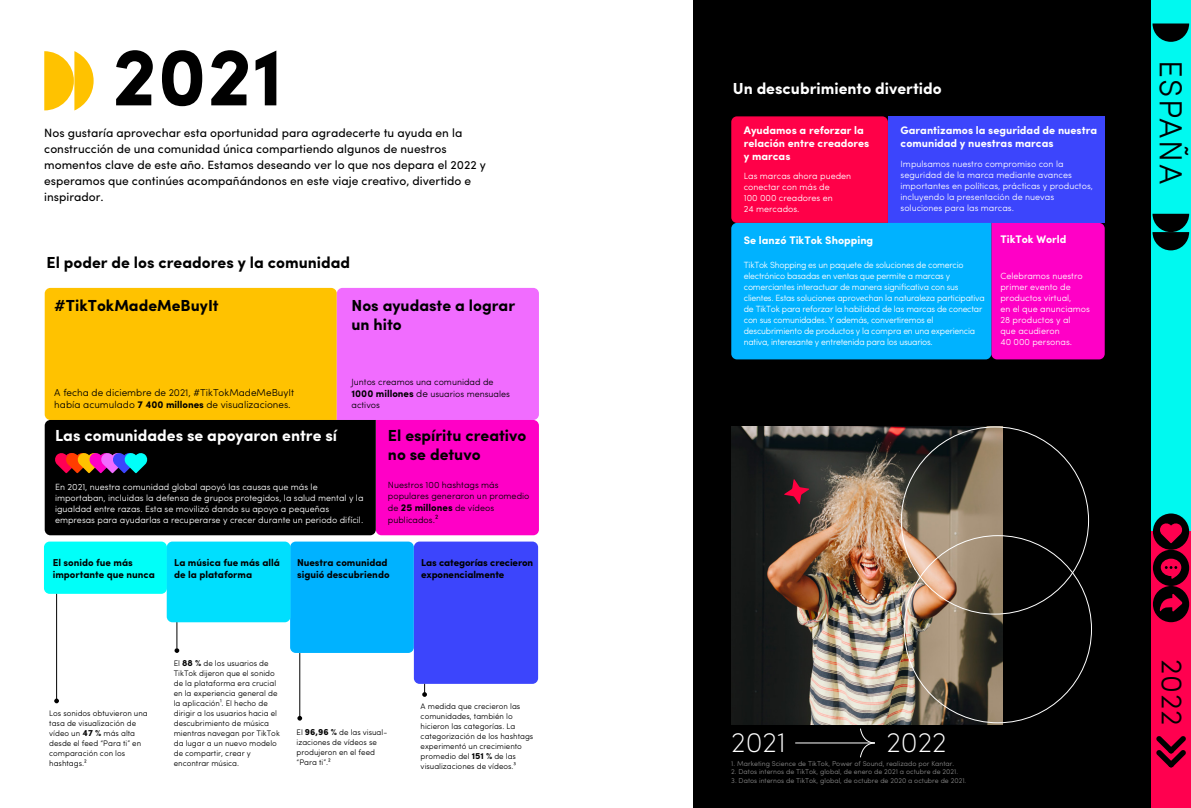
<style>
.page{position:relative;width:1191px;height:808px;background:#fff}
.page>*{position:absolute;margin:0;border:0;box-sizing:border-box;transform-origin:0 0}
.t1{font:700 82.6px "Sofia Pro";color:#000}
.t2{font:300 32px "Sofia Pro";letter-spacing:.05em;color:#000}
.t3{font:300 29.4px "Sofia Pro";color:#000}
.t4{font:200 28px "Sofia Pro";color:#fff}
.t5{font:700 16px/19.2px "Sofia Pro";color:#000}
.t6{font:700 16px "Sofia Pro";color:#fff}
.t7{font:12px/16px "Sofia Pro";color:#000}
.t8{font:700 11px/13.2px "Sofia Pro";color:#fff}
.t9{font:700 10px/12px "Sofia Pro";color:#000}
.t10{font:300 10px/12px "Sofia Pro";color:#000}
.t11{font:300 9px/11px "Sofia Pro";color:#fff}
.t12{font:300 9px/11px "Sofia Pro";letter-spacing:-.025em;color:#fff}
.t13{font:300 9px/12px "Sofia Pro";color:#000}
.t14{font:300 8px/10px "Sofia Pro";color:#000}
.t15{font:300 7px "Sofia Pro";color:#898989}
.s1{font-weight:700}
.s2{font-weight:700;font-size:10px}
.s3{font-size:10px}
.s4{font-weight:400;font-size:10px}
.s5{font-weight:700;font-size:9px}
.s6{font-weight:400}
</style>
<div class="page">
<svg style="left:44px;top:51px;width:50px;height:60px"></svg>
<div style="left:44px;top:541px;width:123px;height:53px;background:#00fff9;border-radius:6px"></div>
<div style="left:290px;top:541px;width:124px;height:112px;background:#00b2ff;border-radius:6px"></div>
<div style="left:414px;top:541px;width:124px;height:143px;background:#3c45fc;border-radius:6px"></div>
<hr style="left:299px;top:653px;width:1px;height:66px;background:#000">
<svg style="left:297px;top:716px;width:5px;height:5px"></svg>
<svg style="left:422px;top:684px;width:5px;height:13px"></svg>
<svg style="left:174px;top:648px;width:5px;height:5px"></svg>
<hr style="left:177px;top:615px;width:1px;height:33px;background:#000">
<svg style="left:54px;top:698px;width:5px;height:5px"></svg>
<hr style="left:56px;top:594px;width:1px;height:107px;background:#000">
<div style="left:692px;top:0;width:499px;height:808px;background:#000"></div>
<svg style="left:860px;top:728px;width:15px;height:30px"></svg>
<hr style="left:795px;top:743px;width:79px;height:1px;background:#fff">
<img style="left:731px;top:426px;width:272px;height:298px">
<svg style="left:784px;top:479px;width:25px;height:25px"></svg>
<svg style="left:731px;top:116px;width:373px;height:243px;background:#6856d2"></svg>
<svg style="left:45px;top:288px;width:494px;height:247px;background:#ae5657"></svg>
<div style="left:167px;top:541px;width:123px;height:81px;background:#00dffe;border-radius:6px"></div>
<div style="left:1151px;top:0;width:40px;height:545px;background:#00f9f0"></div>
<svg style="left:1152px;top:24px;width:37px;height:18px"></svg>
<svg style="left:1152px;top:214px;width:37px;height:36px"></svg>
<div style="left:1151px;top:531px;width:40px;height:277px;background:#ff004f"></div>
<svg style="left:1156px;top:736px;width:30px;height:32px"></svg>
<div style="left:1152px;top:513px;width:37px;height:37px;background:#000;border-radius:50%"></div>
<svg style="left:1160px;top:523px;width:22px;height:20px"></svg>
<div style="left:1152px;top:550px;width:37px;height:36px;background:#000;border-radius:50%"></div>
<svg style="left:1160px;top:559px;width:21px;height:20px"></svg>
<div style="left:1152px;top:586px;width:37px;height:36px;background:#000;border-radius:50%"></div>
<svg style="left:1159px;top:594px;width:23px;height:18px"></svg>
<h1 class="t1" style="left:112px;top:13px;width:173px">2021</h1>
<p class="t7" style="left:44px;top:124px;width:443px">Nos gustaría aprovechar esta oportunidad para agradecerte tu ayuda en la construcción de una comunidad única compartiendo algunos de nuestros momentos clave de este año. Estamos deseando ver lo que nos depara el 2022 y esperamos que continúes acompañándonos en este viaje creativo, divertido e inspirador.</p>
<h3 class="t5" style="left:46px;top:252px;width:305px">El poder de los creadores y la comunidad</h3>
<h3 class="t5" style="left:54px;top:295px;width:166px">#TikTokMadeMeBuyIt</h3>
<h3 class="t5" style="left:351px;top:295px;width:165px">Nos ayudaste a lograr un hito</h3>
<p class="t10" style="left:54px;top:386px;width:241px">A fecha de diciembre de 2021, #TikTokMadeMeBuyIt había acumulado <span class="s1">7 400 millones</span> de visualizaciones.</p>
<h3 class="t6" style="left:55px;top:423px;width:284px">Las comunidades se apoyaron entre sí</h3>
<p class="t13" style="left:351px;top:376px;width:160px">Juntos creamos una comunidad de<br><span class="s2">1000 millones</span> <span class="s3">de</span> usuarios mensuales</p>
<p class="t13" style="left:351px;top:398px;width:30px">activos</p>
<h3 class="t5" style="left:388px;top:425px;width:140px">El espíritu creativo no se detuvo</h3>
<p class="t11" style="left:55px;top:481px;width:310px">En 2021, nuestra comunidad global apoyó las causas que más le importaban, incluidas la defensa de grupos protegidos, la salud mental y la igualdad entre razas. Esta se movilizó dando su apoyo a pequeñas empresas para ayudarlas a recuperarse y crecer durante un periodo difícil.</p>
<p class="t13" style="left:388px;top:479px;width:143px;line-height:11px">Nuestros 100 hashtags más populares generaron un promedio</p>
<p class="t13" style="left:388px;top:501px;width:108px">de <span class="s2">25 millones</span> de vídeos publicados.<span class="s4">²</span></p>
<p class="t9" style="left:53px;top:556px;width:104px">El sonido fue más importante que nunca</p>
<p class="t9" style="left:174px;top:556px;width:107px">La música fue más allá de la plataforma</p>
<p class="t9" style="left:297px;top:556px;width:94px">Nuestra comunidad siguió descubriendo</p>
<p class="t9" style="left:421px;top:556px;width:114px">Las categorías crecieron exponencialmente</p>
<p class="t14" style="left:49px;top:708px;width:100px">Los sonidos obtuvieron una tasa de visualización de vídeo un <span class="s5">47 %</span> más alta desde el feed “Para ti” en comparación con los hashtags.<span class="s6">²</span></p>
<p class="t14" style="left:174px;top:657px;width:108px">El <span class="s5">88 %</span> de los usuarios de<br>TikTok dijeron que el sonido de la plataforma era crucial en la experiencia general de la aplicación¹. El hecho de dirigir a los usuarios hacia el descubrimiento de música mientras navegan por TikTok da lugar a un nuevo modelo de compartir, crear y encontrar música.</p>
<p class="t14" style="left:296px;top:726px;width:92px">El <span class="s5">96,96 %</span> de las visual&shy;izaciones de vídeos se produjeron en el feed “Para ti”.<span class="s6">²</span></p>
<p class="t14" style="left:421px;top:700px;width:114px">A medida que crecieron las comunidades, también lo hicieron las categorías. La categorización de los hashtags experimentó un crecimiento promedio del <span class="s5">151 %</span> de las visualizaciones de vídeos.³</p>
<h3 class="t6" style="left:732px;top:76px;width:210px">Un descubrimiento divertido</h3>
<h3 class="t8" style="left:743px;top:123px;width:127px">Ayudamos a reforzar la relación entre creadores y marcas</h3>
<p class="t11" style="left:743px;top:170px;width:109px">Las marcas ahora pueden conectar con más de<br>100 000 creadores en<br>24 mercados.</p>
<h3 class="t8" style="left:744px;top:233px;width:131px">Se lanzó TikTok Shopping</h3>
<h3 class="t8" style="left:900px;top:123px;width:198px">Garantizamos la seguridad de nuestra comunidad y nuestras marcas</h3>
<p class="t11" style="left:900px;top:158px;width:194px">Impulsamos nuestro compromiso con la seguridad de la marca mediante avances importantes en políticas, prácticas y productos, incluyendo la presentación de nuevas soluciones para las marcas.</p>
<h3 class="t8" style="left:1000px;top:232px;width:68px">TikTok World</h3>
<p class="t12" style="left:744px;top:259px;width:242px">TikTok Shopping es un paquete de soluciones de comercio electrónico basadas en ventas que permite a marcas y comerciantes interactuar de manera significativa con sus clientes. Estas soluciones aprovechan la naturaleza participativa de TikTok para reforzar la habilidad de las marcas de conectar con sus comunidades. Y además, convertiremos el descubrimiento de productos y la compra en una experiencia nativa, interesante y entretenida para los usuarios.</p>
<p class="t11" style="left:1000px;top:270px;width:91px">Celebramos nuestro primer evento de productos virtual,<br>en el que anunciamos<br>28 productos y al<br>que acudieron<br>40 000 personas.</p>
<h2 class="t2" style="left:1194px;top:60px;width:126px;rotate:90deg">ESPAÑA</h2>
<h3 class="t4" style="left:731px;top:722px;width:56px">2021</h3>
<h3 class="t4" style="left:886px;top:722px;width:62px">2022</h3>
<p class="t15" style="left:731px;top:758px;width:224px">1. Marketing Science de TikTok, Power of Sound, realizado por Kantar.</p>
<p class="t15" style="left:731px;top:766px;width:228px">2. Datos internos de TikTok, global, de enero de 2021 a octubre de 2021.</p>
<p class="t15" style="left:731px;top:775px;width:237px">3. Datos internos de TikTok, global, de octubre de 2020 a octubre de 2021.</p>
<h3 class="t3" style="left:1193px;top:659px;width:68px;rotate:90deg">2022</h3>
</div>
